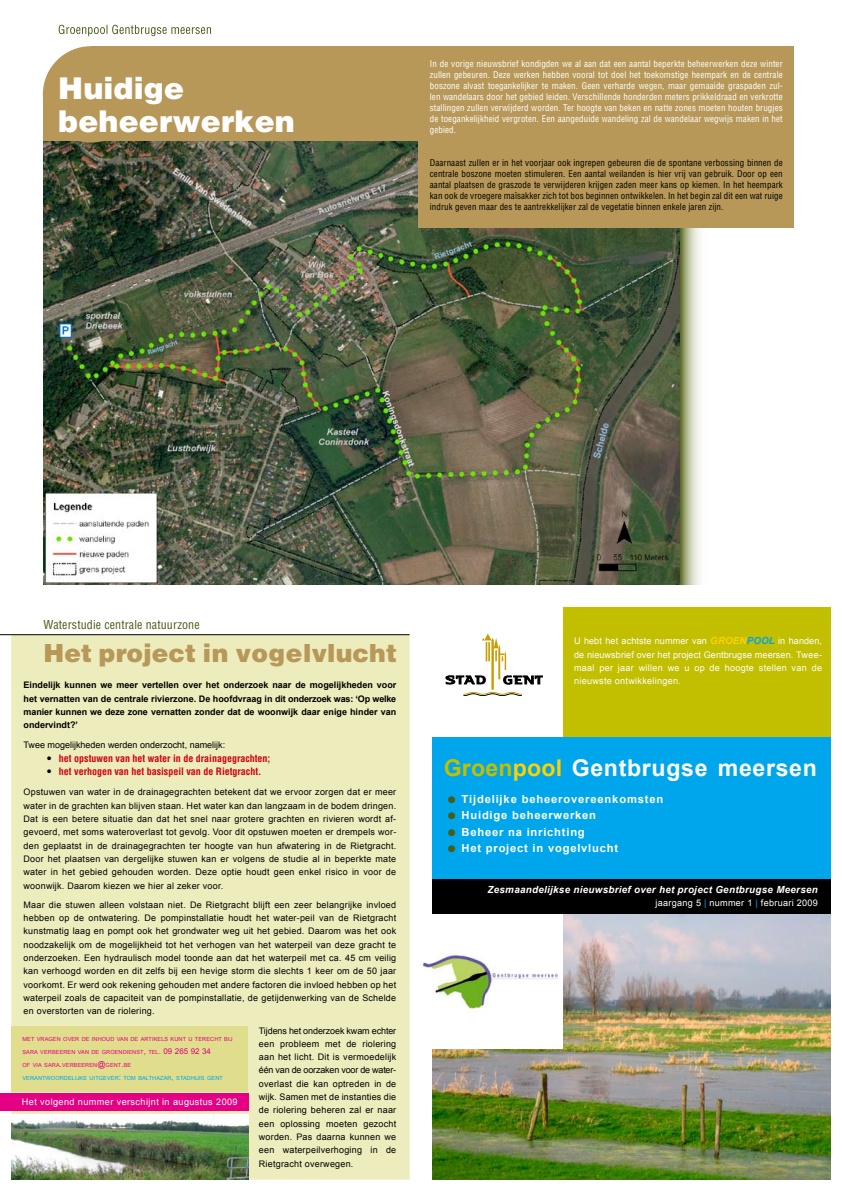
<style>
.page{position:relative;width:842px;height:1191px;background:#fff}
.page>*{position:absolute;margin:0;border:0;box-sizing:border-box;transform-origin:0 0}
.t1{font:900 30px/32.9px "Helvetica LT Std";letter-spacing:.005em;color:#fff}
.t2{font:900 25px "Helvetica LT Std";letter-spacing:.005em;color:#b79858}
.t3{font:700 23.1px "Arial";letter-spacing:.03em;color:#fff}
.t4{font:condensed 12px "Helvetica LT Std";letter-spacing:.01em;color:#4b5b13}
.t5{font:700 11.2px "Arial";letter-spacing:.07em;color:#fff}
.t6{font:700 condensed 10px "Helvetica LT Std";color:#d1010e}
.t7{font:italic 700 9.8px "Arial";letter-spacing:.03em;color:#fff}
.t8{font:9.1px/13.3px "Arial";letter-spacing:.03em;color:#fff;text-align:justify}
.t9{font:9px/13.3px "Arial";letter-spacing:.025em;color:#000;text-align:justify}
.t10{font:condensed 9px/11px "Helvetica LT Std";letter-spacing:.01em;color:#fff;text-align:justify}
.t11{font:condensed 9px/11px "Helvetica LT Std";letter-spacing:.01em;color:#000;text-align:justify}
.t12{font:700 9px/13.3px "Arial";color:#000;text-align:justify}
.t13{font:9px "Arial";color:#000}
.t14{font:5.6px "Arial";letter-spacing:.015em;color:#e50083}
.t15{font:5.6px "Arial";letter-spacing:.015em;color:#00a6eb}
.s1{color:#000}
.s2{font-size:8px}
.s3{font-weight:700;font-style:italic;font-size:9.8px;color:#ffd100}
.s4{font-weight:700;font-style:italic;font-size:9.8px;color:#00a6eb}
.s5{color:#c1bf00}
.s6{color:#ffd100}
.s7{font-size:24px;color:#4b5b13}
.s8{color:#00a6eb}
</style>
<div class="page">
<svg style="left:679px;top:227px;width:113px;height:357px"></svg>
<div style="left:43px;top:46px;width:375px;height:97px;background:#b79858"></div>
<svg style="left:59px;top:25px;width:152px;height:11px"></svg>
<img style="left:43px;top:142px;width:636px;height:442px">
<div style="left:418px;top:46px;width:376px;height:181px;background:#b79858"></div>
<div style="left:42px;top:45px;width:49px;height:49px;background:#fff"></div>
<div style="left:43px;top:46px;width:96px;height:97px;background:#b79858;border-radius:50%"></div>
<div style="left:11px;top:635px;width:399px;height:544px;background:#edecbd"></div>
<div style="left:0;top:1093px;width:248px;height:17px;background:#e50083"></div>
<div style="left:11px;top:1026px;width:237px;height:65px;background:#e0de8c"></div>
<img style="left:11px;top:1114px;width:237px;height:65px">
<img style="left:432px;top:913px;width:399px;height:266px">
<div style="left:563px;top:607px;width:268px;height:130px;background:#c1bf00"></div>
<div style="left:432px;top:737px;width:399px;height:142px;background:#00a6eb"></div>
<hr style="left:0;top:634px;width:410px;height:1px;background:#000">
<svg style="left:446px;top:633px;width:97px;height:63px"></svg>
<div style="left:421px;top:907px;width:142px;height:142px;background:#fff"></div>
<img style="left:421px;top:953px;width:137px;height:56px">
<div style="left:432px;top:879px;width:399px;height:34px;background:#000"></div>
<h1 class="t1" style="left:58px;top:71px;width:238px">Huidige beheerwerken</h1>
<p class="t10" style="left:430px;top:58px;width:354px">In de vorige nieuwsbrief kondigden we al aan dat een aantal beperkte beheerwerken deze winter zullen gebeuren. Deze werken hebben vooral tot doel het toekomstige heempark en de centrale boszone alvast toegankelijker te maken. Geen verharde wegen, maar gemaaide graspaden zul&shy;len wandelaars door het gebied leiden. Verschillende honderden meters prikkeldraad en verkrotte stallingen zullen verwijderd worden. Ter hoogte van beken en natte zones moeten houten brugjes de toegankelijkheid vergroten. Een aangeduide wandeling zal de wandelaar wegwijs maken in het gebied.</p>
<p class="t11" style="left:430px;top:157px;width:354px">Daarnaast zullen er in het voorjaar ook ingrepen gebeuren die de spontane verbossing binnen de centrale boszone moeten stimuleren. Een aantal weilanden is hier vrij van gebruik. Door op een aantal plaatsen de graszode te verwijderen krijgen zaden meer kans op kiemen. In het heempark kan ook de vroegere maïsakker zich tot bos beginnen ontwikkelen. In het begin zal dit een wat ruige indruk geven maar des te aantrekkelijker zal de vegetatie binnen enkele jaren zijn.</p>
<h3 class="t4" style="left:44px;top:617px;width:158px">Waterstudie centrale natuurzone</h3>
<h2 class="t2" style="left:44px;top:636px;width:355px">Het project in vogelvlucht</h2>
<p class="t12" style="left:24px;top:678px;width:374px">Eindelijk kunnen we meer vertellen over het onderzoek naar de mogelijkheden voor het vernatten van de centrale rivierzone. De hoofdvraag in dit onderzoek was: ‘Op welke manier kunnen we deze zone vernatten zonder dat de woonwijk daar enige hinder van ondervindt?’</p>
<p class="t13" style="left:24px;top:740px;width:203px">Twee mogelijkheden werden onderzocht, namelijk:</p>
<p class="t6" style="left:47px;top:752px;width:225px"><span class="s1">•</span> het opstuwen van het water in de drainagegrachten;</p>
<p class="t6" style="left:47px;top:765px;width:216px"><span class="s1">•</span> het verhogen van het basispeil van de Rietgracht.</p>
<p class="t9" style="left:24px;top:785px;width:374px">Opstuwen van water in de drainagegrachten betekent dat we ervoor zorgen dat er meer water in de grachten kan blijven staan. Het water kan dan langzaam in de bodem dringen.<br>Dat is een betere situatie dan dat het snel naar grotere grachten en rivieren wordt af&shy;gevoerd, met soms wateroverlast tot gevolg. Voor dit opstuwen moeten er drempels wor&shy;den geplaatst in de drainagegrachten ter hoogte van hun afwatering in de Rietgracht.<br>Door het plaatsen van dergelijke stuwen kan er volgens de studie al in beperkte mate water in het gebied gehouden worden. Deze optie houdt geen enkel risico in voor de woonwijk. Daarom kiezen we hier al zeker voor.</p>
<p class="t9" style="left:24px;top:898px;width:374px">Maar die stuwen alleen volstaan niet. De Rietgracht blijft een zeer belangrijke invloed hebben op de ontwatering. De pompinstallatie houdt het water-peil van de Rietgracht kunstmatig laag en pompt ook het grondwater weg uit het gebied. Daarom was het ook noodzakelijk om de mogelijkheid tot het verhogen van het waterpeil van deze gracht te onderzoeken. Een hydraulisch model toonde aan dat het waterpeil met ca. 45 cm veilig kan verhoogd worden en dit zelfs bij een hevige storm die slechts 1 keer om de 50 jaar voorkomt. Er werd ook rekening gehouden met andere factoren die invloed hebben op het waterpeil zoals de capaciteit van de pompinstallatie, de getijdenwerking van de Schelde en overstorten van de riolering.</p>
<p class="t9" style="left:259px;top:1023px;width:139px">Tijdens het onderzoek kwam echter een probleem met de riolering aan het licht. Dit is vermoedelijk één van de oorzaken voor de water&shy;overlast die kan optreden in de wijk. Samen met de instanties die de riolering beheren zal er naar een oplossing moeten gezocht worden. Pas daarna kunnen we een waterpeilverhoging in de Rietgracht overwegen.</p>
<p class="t14" style="left:22px;top:1035px;width:212px">MET VRAGEN OVER DE INHOUD VAN DE ARTIKELS KUNT U TERECHT BIJ</p>
<p class="t14" style="left:22px;top:1048px;width:190px">SARA VERBEEREN VAN DE GROENDIENST<span class="s2">,</span> TEL<span class="s2">. 09 265 92 34</span></p>
<p class="t14" style="left:22px;top:1062px;width:110px">OF VIA SARA<span class="s2">.</span>VERBEEREN<span class="s2">@</span>GENT<span class="s2">.</span>BE</p>
<p class="t15" style="left:22px;top:1075px;width:202px">VERANTWOORDELIJKE UITGEVER<span class="s2">:</span> TOM BALTHAZAR<span class="s2">,</span> STADHUIS GENT</p>
<p class="t8" style="left:22px;top:1095px;width:217px">Het volgend nummer verschijnt in augustus 2009</p>
<p class="t8" style="left:574px;top:634px;width:250px">U hebt het achtste nummer van <span class="s3">GROEN</span><span class="s4">POOL</span> in handen, de nieuwsbrief over het project Gentbrugse meersen. Twee&shy;maal per jaar willen we u op de hoogte stellen van de nieuwste ontwikkelingen.</p>
<h3 class="t3" style="left:444px;top:755px;width:375px"><span class="s5">Groen</span><span class="s6">pool</span> Gentbrugse meersen</h3>
<p class="t5" style="left:448px;top:793px;width:217px"><span class="s7">•</span> Tijdelijke beheerovereenkomsten</p>
<p class="t5" style="left:448px;top:809px;width:150px"><span class="s7">•</span> Huidige beheerwerken</p>
<p class="t5" style="left:448px;top:825px;width:139px"><span class="s7">•</span> Beheer na inrichting</p>
<p class="t5" style="left:448px;top:841px;width:172px"><span class="s7">•</span> Het project in vogelvlucht</p>
<p class="t7" style="left:487px;top:884px;width:332px">Zesmaandelijkse nieuwsbrief over het project Gentbrugse Meersen</p>
<p class="t8" style="left:656px;top:896px;width:164px">jaargang 5 <span class="s8">|</span> nummer 1 <span class="s8">|</span> februari 2009</p>
</div>
